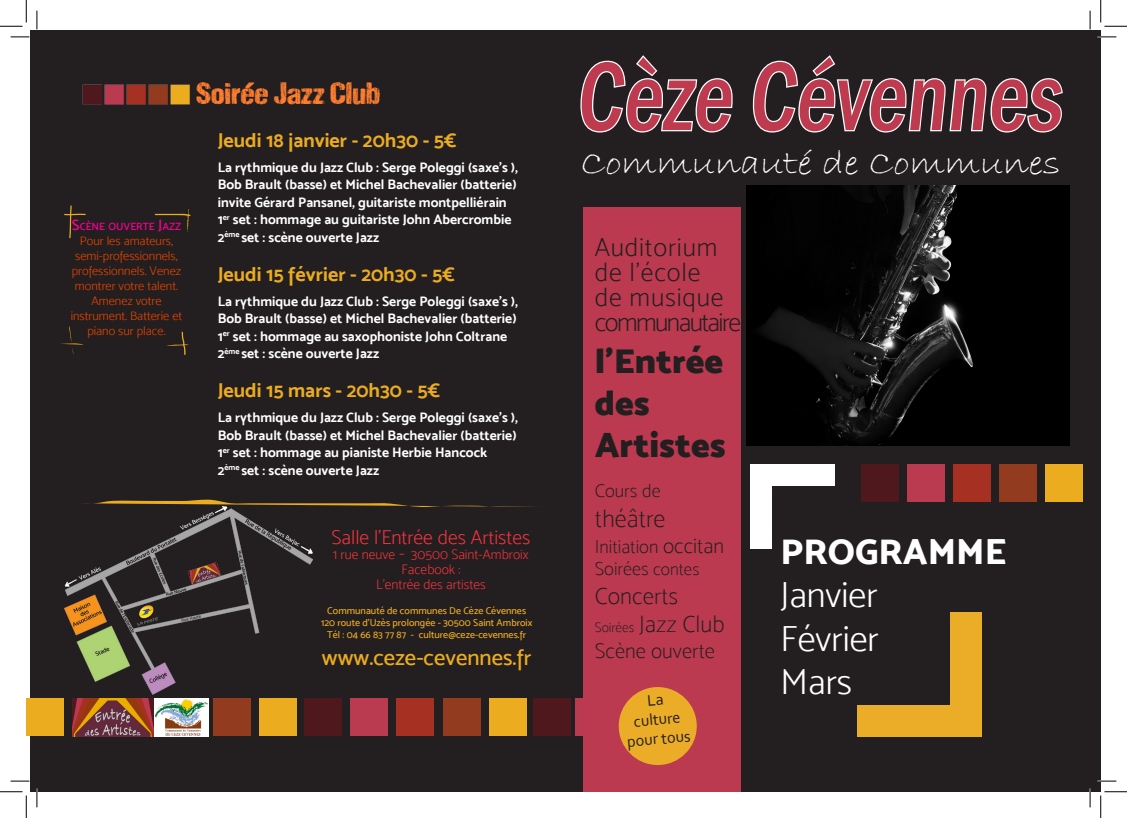
<style>
.page{position:relative;width:1127px;height:818px;background:#fff}
.page>*{position:absolute;margin:0;border:0;box-sizing:border-box;transform-origin:0 0}
.t1{font:500 condensed 100.25px "Franklin Gothic";color:#bd3a4f;scale:.88 1}
.t2{font:36.25px/43.5px "Mosk Light 300";color:#fff;text-align:justify}
.t3{font:36.25px "Mosk Extra Bold 800";color:#fff}
.t4{font:35px "Bradley Hand ITC";letter-spacing:-.01em;color:#fff;scale:1.18 1}
.t5{font:35px/42px "Mosk Ultra Bold 900";color:#231f20}
.t6{font:900 31.25px "DCC Sharp Distress";color:#ff7e30;scale:1.1 1}
.t7{font:26.25px/25px "Mosk Extra Light 200";letter-spacing:.03em;color:#231f20}
.t8{font:25px "Mosk Thin 100";color:#231f20}
.t9{font:23.75px/28.5px "Mosk Thin 100";color:#231f20}
.t10{font:22.5px "Mosk Medium 500";color:#ecac20}
.t11{font:21.25px "Mosk Thin 100";color:#231f20}
.t12{font:20px "Mosk Bold 700";color:#ecac20}
.t13{font:20px "Mosk Extra Light 200";color:#fb333e}
.t14{font:18.75px/22.5px "Mosk Thin 100";color:#231f20}
.t15{font:16.25px/19.5px "Corbel";color:#231f20;text-align:center}
.t16{font:13.75px/17.5px "Mosk Bold 700";color:#fff}
.t17{font:13.75px/15px "Mosk Extra Light 200";color:#fb333e;text-align:center}
.t18{font:12.5px/15px "Mosk Light 300";color:#e74300}
.t19{font:10.5px "Mosk Semi Bold 600";color:#ed028c}
.t20{font:10px/12px "Mosk Medium 500";color:#ecac20;text-align:center}
.s1{font-size:15px}
.s2{font-size:17.5px}
.s3{font-size:21.25px}
.s4{font-size:13.75px}
</style>
<div class="page">
<div style="left:31px;top:30px;width:1069px;height:762px;background:#231f20"></div>
<div style="left:533px;top:699px;width:37px;height:37px;background:#4e181d"></div>
<div style="left:574px;top:699px;width:38px;height:37px;background:#ba3b4f"></div>
<div style="left:304px;top:699px;width:38px;height:37px;background:#4e181d"></div>
<div style="left:350px;top:699px;width:38px;height:37px;background:#ba3b4f"></div>
<div style="left:397px;top:699px;width:37px;height:37px;background:#a63122"></div>
<div style="left:443px;top:699px;width:37px;height:37px;background:#923b1e"></div>
<div style="left:489px;top:699px;width:37px;height:37px;background:#ecac20"></div>
<div style="left:213px;top:699px;width:37px;height:37px;background:#923b1e"></div>
<div style="left:259px;top:699px;width:38px;height:37px;background:#ecac20"></div>
<div style="left:27px;top:699px;width:37px;height:37px;background:#ecac20"></div>
<div style="left:583px;top:207px;width:158px;height:585px;background:#bc3a4f"></div>
<div style="left:860px;top:464px;width:38px;height:38px;background:#4e181d"></div>
<div style="left:907px;top:464px;width:37px;height:38px;background:#ba3b4f"></div>
<div style="left:953px;top:464px;width:37px;height:38px;background:#a63122"></div>
<div style="left:999px;top:464px;width:37px;height:38px;background:#923b1e"></div>
<div style="left:1045px;top:464px;width:37px;height:38px;background:#ecac20"></div>
<div style="left:618px;top:687px;width:78px;height:78px;background:#ebad27;border-radius:50%"></div>
<img style="left:60px;top:507px;width:256px;height:192px">
<svg style="left:83px;top:500px;width:452px;height:7px"></svg>
<img style="left:73px;top:699px;width:135px;height:37px">
<svg style="left:580px;top:55px;width:153px;height:78px"></svg>
<svg style="left:752px;top:55px;width:311px;height:78px"></svg>
<div style="left:750px;top:464px;width:21px;height:85px;background:#fff"></div>
<div style="left:750px;top:464px;width:84px;height:22px;background:#fff"></div>
<div style="left:950px;top:612px;width:31px;height:124px;background:#ebad27"></div>
<div style="left:857px;top:705px;width:124px;height:31px;background:#ebad27"></div>
<img style="left:82px;top:84px;width:108px;height:21px">
<svg style="left:167px;top:331px;width:22px;height:24px"></svg>
<svg style="left:61px;top:326px;width:23px;height:29px"></svg>
<svg style="left:64px;top:205px;width:22px;height:34px"></svg>
<svg style="left:154px;top:209px;width:37px;height:23px"></svg>
<img style="left:746px;top:185px;width:323px;height:260px">
<svg style="left:11px;top:36px;width:18px;height:2px"></svg>
<svg style="left:1097px;top:36px;width:18px;height:2px"></svg>
<svg style="left:11px;top:780px;width:18px;height:2px"></svg>
<svg style="left:1097px;top:780px;width:18px;height:2px"></svg>
<svg style="left:36px;top:11px;width:2px;height:18px"></svg>
<svg style="left:36px;top:788px;width:2px;height:19px"></svg>
<svg style="left:1089px;top:11px;width:1px;height:18px"></svg>
<svg style="left:1089px;top:788px;width:1px;height:19px"></svg>
<svg style="left:0;top:0;width:27px;height:27px"></svg>
<svg style="left:0;top:791px;width:27px;height:27px"></svg>
<svg style="left:1100px;top:0;width:26px;height:27px"></svg>
<svg style="left:1100px;top:791px;width:26px;height:27px"></svg>
<p class="t19" style="left:72px;top:220px;width:111px"><span class="s1">S</span>CÈNE OUVERTE <span class="s1">J</span>AZZ</p>
<p class="t18" style="left:80px;top:233px;width:95px">Pour les amateurs,</p>
<p class="t18" style="left:72px;top:248px;width:111px">semi-professionnels, professionnels. Venez montrer votre talent.</p>
<p class="t18" style="left:71px;top:293px;width:113px;text-align:center">Amenez votre instrument. Batterie et piano sur place.</p>
<p class="t6" style="left:196px;top:76px;width:169px">Soirée Jazz Club</p>
<p class="t12" style="left:218px;top:128px;width:240px">Jeudi 18 janvier - 20h30 - 5€</p>
<p class="t16" style="left:218px;top:158px;width:302px">La rythmique du Jazz Club : Serge Poleggi (saxe’s ),<br>Bob Brault (basse) et Michel Bachevalier (batterie)</p>
<p class="t16" style="left:218px;top:193px;width:290px">invite Gérard Pansanel, guitariste montpelliérain</p>
<p class="t16" style="left:218px;top:211px;width:295px">1<sup>er</sup> set : hommage au guitariste John Abercrombie</p>
<p class="t16" style="left:218px;top:228px;width:163px">2<sup>ème</sup> set : scène ouverte Jazz</p>
<p class="t12" style="left:218px;top:262px;width:239px">Jeudi 15 février - 20h30 - 5€</p>
<p class="t16" style="left:218px;top:292px;width:302px">La rythmique du Jazz Club : Serge Poleggi (saxe’s ),<br>Bob Brault (basse) et Michel Bachevalier (batterie)</p>
<p class="t16" style="left:218px;top:327px;width:291px">1<sup>er</sup> set : hommage au saxophoniste John Coltrane</p>
<p class="t16" style="left:218px;top:344px;width:163px">2<sup>ème</sup> set : scène ouverte Jazz</p>
<p class="t12" style="left:218px;top:378px;width:224px">Jeudi 15 mars - 20h30 - 5€</p>
<p class="t16" style="left:218px;top:408px;width:302px">La rythmique du Jazz Club : Serge Poleggi (saxe’s ),<br>Bob Brault (basse) et Michel Bachevalier (batterie)</p>
<p class="t16" style="left:218px;top:443px;width:271px">1<sup>er</sup> set : hommage au pianiste Herbie Hancock</p>
<p class="t16" style="left:218px;top:461px;width:163px">2<sup>ème</sup> set : scène ouverte Jazz</p>
<h3 class="t13" style="left:331px;top:526px;width:200px">Salle l’Entrée des Artistes</h3>
<p class="t17" style="left:333px;top:547px;width:197px">1 rue neuve <span class="s2">-</span> 30500 Saint-Ambroix<br>Facebook :<br>L’entrée des artistes</p>
<p class="t20" style="left:321px;top:604px;width:213px">Communauté de communes De Cèze Cévennes<br>120 route d’Uzès prolongée - 30500 Saint Ambroix<br>Tél : 04 66 83 77 87 - culture@ceze-cevennes.fr</p>
<h3 class="t10" style="left:322px;top:644px;width:211px">www.ceze-cevennes.fr</h3>
<h1 class="t1" style="left:574px;top:31px;width:569px">Cèze Cévennes</h1>
<h3 class="t4" style="left:580px;top:141px;width:408px">Communauté de Communes</h3>
<h3 class="t7" style="left:594px;top:235px;width:148px">Auditorium de l’école<br>de musique communautaire</h3>
<h3 class="t5" style="left:594px;top:340px;width:132px">l’Entrée des<br>Artistes</h3>
<h3 class="t14" style="left:594px;top:480px;width:67px">Cours de</h3>
<h3 class="t8" style="left:594px;top:504px;width:72px">théâtre</h3>
<h3 class="t14" style="left:594px;top:535px;width:131px">Initiation <span class="s3">occitan<br></span>Soirées <span class="s2">contes</span></h3>
<h3 class="t9" style="left:594px;top:581px;width:131px">Concerts<br><span class="s4">Soirées</span> Jazz Club</h3>
<h3 class="t11" style="left:594px;top:638px;width:122px">Scène ouverte</h3>
<p class="t15" style="left:622px;top:692px;width:65px;rotate:-5deg">La culture pour tous</p>
<h2 class="t3" style="left:780px;top:529px;width:227px">PROGRAMME</h2>
<h2 class="t2" style="left:780px;top:573px;width:100px">Janvier Février Mars</h2>
</div>
